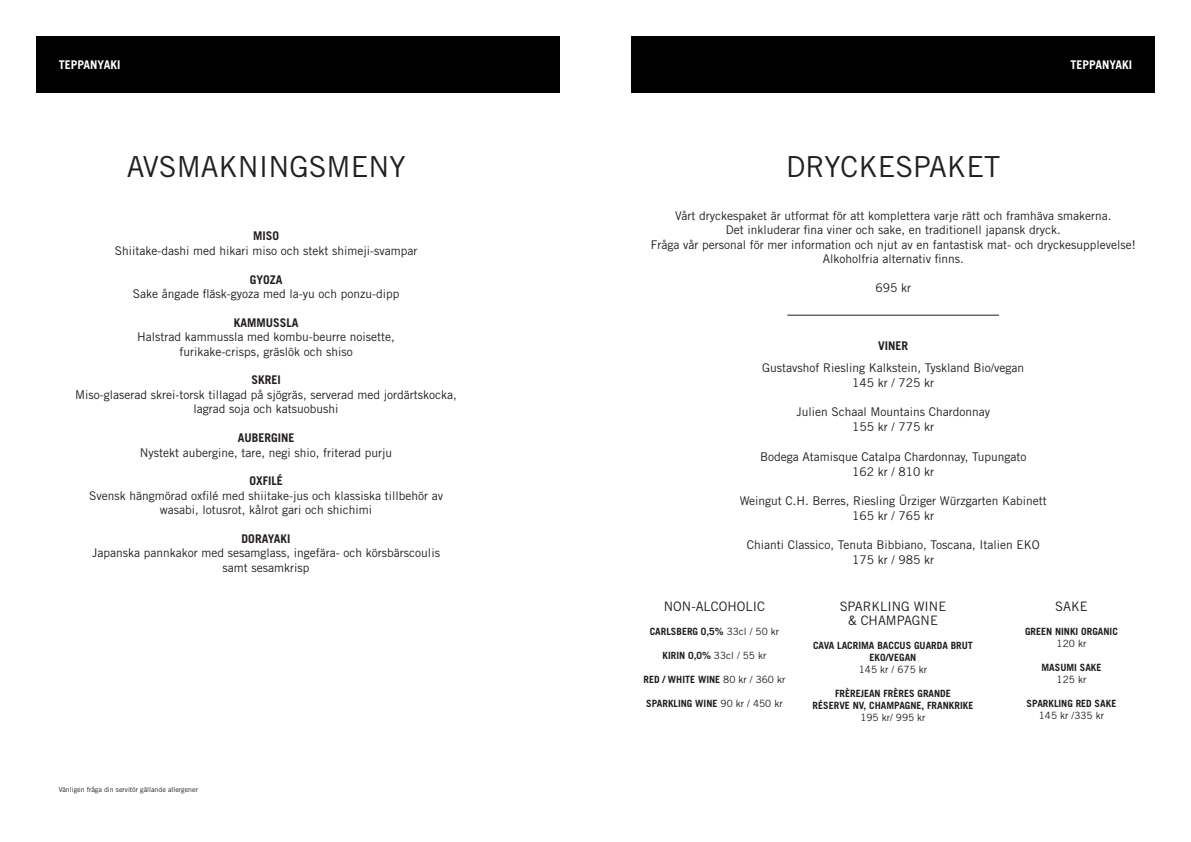
<style>
.page{position:relative;width:1191px;height:842px;background:#fff}
.page>*{position:absolute;margin:0;border:0;box-sizing:border-box;transform-origin:0 0}
.t1{font:29px "Trade Gothic LT Std";color:#231f20}
.t2{font:13px/14px "Trade Gothic LT Std";color:#231f20;text-align:center}
.t3{font:12px/14.4px "Trade Gothic LT Std";color:#231f20;text-align:center}
.t4{font:700 12px "Trade Gothic LT Std";color:#231f20}
.t5{font:700 12px "Trade Gothic LT Std";color:#fff}
.t6{font:700 10px/12px "Trade Gothic LT Std";color:#231f20;text-align:center}
.t7{font:10px "Trade Gothic LT Std";color:#231f20}
.t8{font:7px "Trade Gothic LT Std";color:#231f20}
.s1{font-weight:700}
.s2{font-weight:400}
</style>
<div class="page">
<div style="left:36px;top:36px;width:523px;height:57px;background:#000"></div>
<div style="left:631px;top:36px;width:524px;height:57px;background:#000"></div>
<hr style="left:787px;top:315px;width:212px;height:1px;background:#231f20">
<p class="t5" style="left:59px;top:57px;width:63px">TEPPANYAKI</p>
<p class="t5" style="left:1070px;top:57px;width:63px">TEPPANYAKI</p>
<p class="t1" style="left:127px;top:149px;width:280px">AVSMAKNINGSMENY</p>
<p class="t4" style="left:253px;top:229px;width:28px">MISO</p>
<p class="t3" style="left:115px;top:243px;width:304px">Shiitake-dashi med hikari miso och stekt shimeji-svampar</p>
<p class="t3" style="left:133px;top:272px;width:268px"><span class="s1">GYOZA<br></span>Sake ångade fläsk-gyoza med la-yu och ponzu-dipp</p>
<p class="t3" style="left:137px;top:315px;width:259px"><span class="s1">KAMMUSSLA<br></span>Halstrad kammussla med kombu-beurre noisette,</p>
<p class="t3" style="left:179px;top:344px;width:175px">furikake-crisps, gräslök och shiso</p>
<p class="t4" style="left:251px;top:373px;width:31px">SKREI</p>
<p class="t3" style="left:75px;top:387px;width:383px">Miso-glaserad skrei-torsk tillagad på sjögräs, serverad med jordärtskocka,</p>
<p class="t3" style="left:194px;top:402px;width:146px">lagrad soja och katsuobushi</p>
<p class="t4" style="left:238px;top:430px;width:58px">AUBERGINE</p>
<p class="t3" style="left:140px;top:445px;width:254px">Nystekt aubergine, tare, negi shio, friterad purju</p>
<p class="t4" style="left:249px;top:474px;width:35px">OXFILÉ</p>
<p class="t3" style="left:89px;top:488px;width:355px">Svensk hängmörad oxfilé med shiitake-jus och klassiska tillbehör av</p>
<p class="t3" style="left:160px;top:502px;width:214px">wasabi, lotusrot, kålrot gari och shichimi</p>
<p class="t3" style="left:92px;top:531px;width:349px"><span class="s1">DORAYAKI<br></span>Japanska pannkakor med sesamglass, ingefära- och körsbärscoulis samt sesamkrisp</p>
<p class="t8" style="left:59px;top:785px;width:141px">Vänligen fråga din servitör gällande allergener</p>
<p class="t1" style="left:786px;top:149px;width:215px">DRYCKESPAKET</p>
<p class="t3" style="left:675px;top:208px;width:438px">Vårt dryckespaket är utformat för att komplettera varje rätt och framhäva smakerna.</p>
<p class="t3" style="left:725px;top:223px;width:336px">Det inkluderar fina viner och sake, en traditionell japansk dryck.</p>
<p class="t3" style="left:650px;top:237px;width:486px">Fråga vår personal för mer information och njut av en fantastisk mat- och dryckesupplevelse!</p>
<p class="t3" style="left:822px;top:252px;width:142px">Alkoholfria alternativ finns.</p>
<p class="t3" style="left:875px;top:280px;width:37px">695 kr</p>
<p class="t4" style="left:878px;top:338px;width:32px">VINER</p>
<p class="t3" style="left:762px;top:360px;width:263px">Gustavshof Riesling Kalkstein, Tyskland Bio/vegan</p>
<p class="t3" style="left:852px;top:375px;width:83px">145 kr / 725 kr</p>
<p class="t3" style="left:796px;top:404px;width:195px">Julien Schaal Mountains Chardonnay</p>
<p class="t3" style="left:852px;top:419px;width:83px">155 kr / 775 kr</p>
<p class="t3" style="left:760px;top:449px;width:268px">Bodega Atamisque Catalpa Chardonnay, Tupungato</p>
<p class="t3" style="left:852px;top:464px;width:83px">162 kr / 810 kr</p>
<p class="t3" style="left:739px;top:493px;width:308px">Weingut C.H. Berres, Riesling Ürziger Würzgarten Kabinett</p>
<p class="t3" style="left:852px;top:508px;width:83px">165 kr / 765 kr</p>
<p class="t3" style="left:747px;top:538px;width:294px">Chianti Classico, Tenuta Bibbiano, Toscana, Italien EKO</p>
<p class="t3" style="left:852px;top:553px;width:83px">175 kr / 985 kr</p>
<p class="t2" style="left:664px;top:599px;width:103px">NON-ALCOHOLIC</p>
<p class="t6" style="left:650px;top:625px;width:131px">CARLSBERG 0,5% <span class="s2">33cl / 50 kr</span></p>
<p class="t6" style="left:662px;top:649px;width:105px">KIRIN 0,0% <span class="s2">33cl / 55 kr</span></p>
<p class="t6" style="left:643px;top:673px;width:143px">RED / WHITE WINE <span class="s2">80 kr / 360 kr</span></p>
<p class="t6" style="left:646px;top:697px;width:138px">SPARKLING WINE <span class="s2">90 kr / 450 kr</span></p>
<p class="t2" style="left:839px;top:599px;width:108px">SPARKLING WINE &amp; CHAMPAGNE</p>
<p class="t6" style="left:813px;top:639px;width:161px">CAVA LACRIMA BACCUS GUARDA BRUT<br>EKO/VEGAN<br><span class="s2">145 kr / 675 kr</span></p>
<p class="t6" style="left:835px;top:687px;width:117px">FRÈREJEAN FRÈRES GRANDE</p>
<p class="t6" style="left:812px;top:699px;width:162px">RÉSERVE NV, CHAMPAGNE, FRANKRIKE</p>
<p class="t7" style="left:860px;top:711px;width:67px">195 kr/ 995 kr</p>
<p class="t2" style="left:1055px;top:599px;width:34px">SAKE</p>
<p class="t6" style="left:1025px;top:625px;width:94px">GREEN NINKI ORGANIC</p>
<p class="t7" style="left:1056px;top:637px;width:31px">120 kr</p>
<p class="t6" style="left:1041px;top:661px;width:62px">MASUMI SAKE</p>
<p class="t7" style="left:1056px;top:673px;width:31px">125 kr</p>
<p class="t6" style="left:1026px;top:697px;width:91px">SPARKLING RED SAKE</p>
<p class="t7" style="left:1038px;top:709px;width:67px">145 kr /335 kr</p>
</div>
